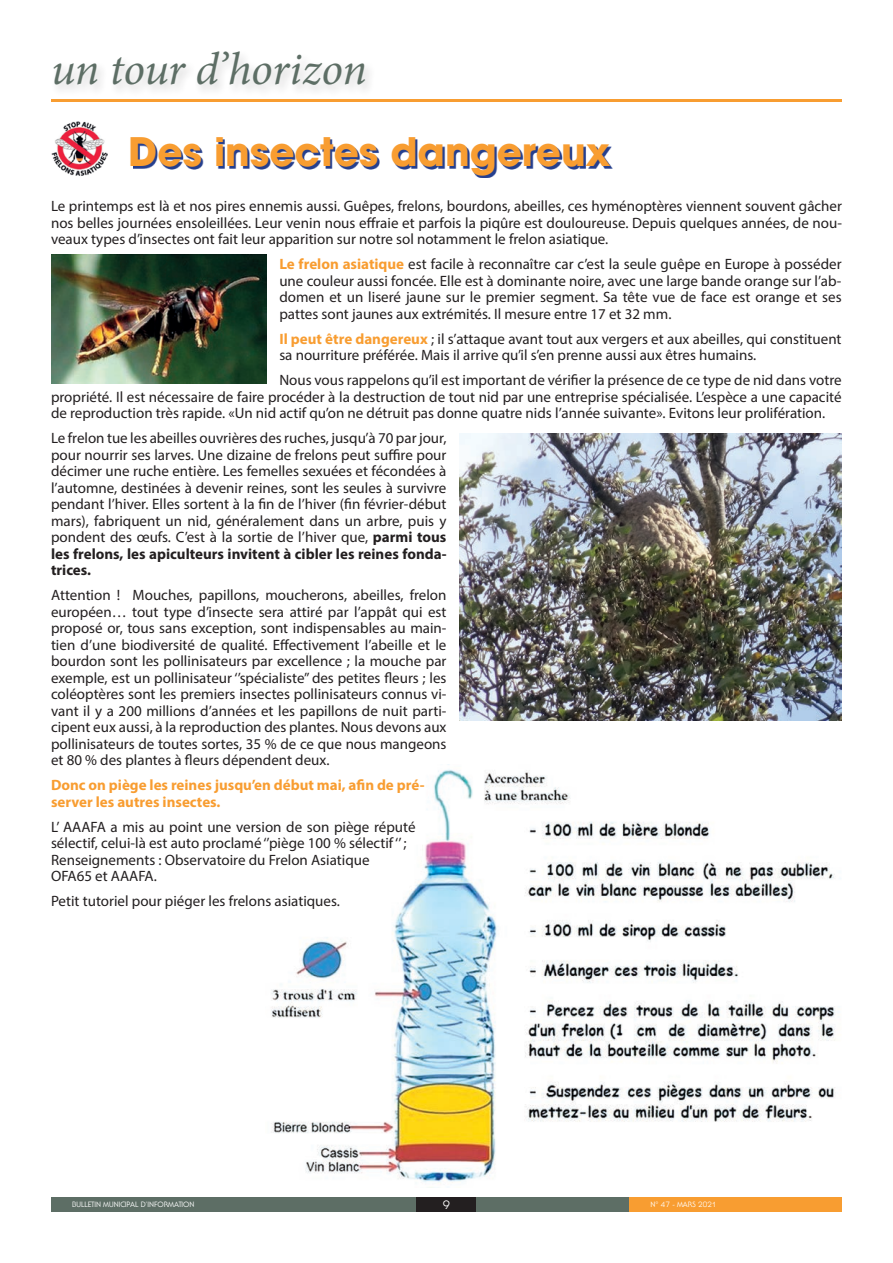
<style>
.page{position:relative;width:893px;height:1263px;background:#fff}
.page>*{position:absolute;margin:0;border:0;box-sizing:border-box;transform-origin:0 0}
.t1{font:italic 45.9px "Minion Pro";letter-spacing:-.01em;color:#5d6e65}
.t2{font:700 39px "Avant Garde";color:#f89d31}
.t3{font:15px/16.5px "Myriad Pro";color:#231f20;text-align:justify}
.t4{font:700 15px/16.5px "Myriad Pro";color:#f89d31}
.t5{font:12px "Serif Gothic Std";color:#fff}
.t6{font:7.5px "Serif Gothic Std";color:#fff}
.s1{font-weight:700;color:#f89d31}
.s2{font-weight:700}
</style>
<div class="page">
<div style="left:51px;top:1197px;width:791px;height:15px;background:#5d6e65"></div>
<div style="left:629px;top:1197px;width:213px;height:15px;background:#f89d31"></div>
<div style="left:417px;top:1197px;width:59px;height:15px;background:#231f20"></div>
<img style="left:271px;top:764px;width:565px;height:420px">
<hr style="left:51px;top:100px;width:791px;height:2px;background:#f89d31">
<div style="left:51px;top:48px;width:326px;height:50px;background:#fafafa"></div>
<svg style="left:133px;top:140px;width:479px;height:38px"></svg>
<img style="left:51px;top:121px;width:56px;height:55px">
<img style="left:459px;top:434px;width:383px;height:287px">
<img style="left:51px;top:255px;width:216px;height:128px">
<h1 class="t1" style="left:51px;top:38px;width:317px">un tour d’horizon</h1>
<h2 class="t2" style="left:128px;top:127px;width:483px">Des insectes dangereux</h2>
<p class="t3" style="left:51px;top:198px;width:792px">Le printemps est là et nos pires ennemis aussi. Guêpes, frelons, bourdons, abeilles, ces hyménoptères viennent souvent gâcher nos belles journées ensoleillées. Leur venin nous effraie et parfois la piqûre est douloureuse. Depuis quelques années, de nou&shy;veaux types d’insectes ont fait leur apparition sur notre sol notamment le frelon asiatique.</p>
<p class="t3" style="left:279px;top:256px;width:564px"><span class="s1">Le frelon asiatique</span> est facile à reconnaître car c’est la seule guêpe en Europe à posséder une couleur aussi foncée. Elle est à dominante noire, avec une large bande orange sur l’ab&shy;domen et un liseré jaune sur le premier segment. Sa tête vue de face est orange et ses pattes sont jaunes aux extrémités. Il mesure entre 17 et 32 mm.</p>
<p class="t3" style="left:279px;top:330px;width:564px"><span class="s1">Il peut être dangereux</span> ; il s’attaque avant tout aux vergers et aux abeilles, qui constituent sa nourriture préférée. Mais il arrive qu’il s’en prenne aussi aux êtres humains.</p>
<p class="t3" style="left:51px;top:372px;width:792px;text-indent:228px">Nous vous rappelons qu’il est important de vérifier la présence de ce type de nid dans votre propriété. Il est nécessaire de faire procéder à la destruction de tout nid par une entreprise spécialisée. L’espèce a une capacité de reproduction très rapide. «Un nid actif qu’on ne détruit pas donne quatre nids l’année suivante». Evitons leur prolifération.</p>
<p class="t3" style="left:51px;top:430px;width:397px">Le frelon tue les abeilles ouvrières des ruches, jusqu’à 70 par jour, pour nourrir ses larves. Une dizaine de frelons peut suffire pour décimer une ruche entière. Les femelles sexuées et fécondées à l’automne, destinées à devenir reines, sont les seules à survivre pendant l’hiver. Elles sortent à la fin de l’hiver (fin février-début mars), fabriquent un nid, généralement dans un arbre, puis y pondent des œufs. C’est à la sortie de l’hiver que, <span class="s2">parmi tous les frelons, les apiculteurs invitent à cibler les reines fonda&shy;trices.</span></p>
<p class="t3" style="left:51px;top:587px;width:397px">Attention ! Mouches, papillons, moucherons, abeilles, frelon européen… tout type d’insecte sera attiré par l’appât qui est proposé or, tous sans exception, sont indispensables au main&shy;tien d’une biodiversité de qualité. Effectivement l’abeille et le bourdon sont les pollinisateurs par excellence ; la mouche par exemple, est un pollinisateur ‘’spécialiste’’ des petites fleurs ; les coléoptères sont les premiers insectes pollinisateurs connus vi&shy;vant il y a 200 millions d’années et les papillons de nuit parti&shy;cipent eux aussi, à la reproduction des plantes. Nous devons aux pollinisateurs de toutes sortes, 35 % de ce que nous mangeons et 80 % des plantes à fleurs dépendent deux.</p>
<p class="t4" style="left:51px;top:776px;width:375px">Donc on piège les reines jusqu’en début mai, afin de pré&shy;server les autres insectes.</p>
<p class="t3" style="left:51px;top:818px;width:366px;text-align:left">L’ AAAFA a mis au point une version de son piège réputé sélectif, celui-là est auto proclamé ‘’piège 100 % sélectif ‘’ ; Renseignements : Observatoire du Frelon Asiatique<br>OFA65 et AAAFA.</p>
<p class="t3" style="left:51px;top:893px;width:290px">Petit tutoriel pour piéger les frelons asiatiques.</p>
<p class="t6" style="left:72px;top:1200px;width:124px">BULLETIN MUNICIPAL D’INFORMATION</p>
<p class="t5" style="left:443px;top:1197px;width:9px">9</p>
<p class="t6" style="left:651px;top:1200px;width:67px">N° 47 - MARS 2021</p>
</div>
